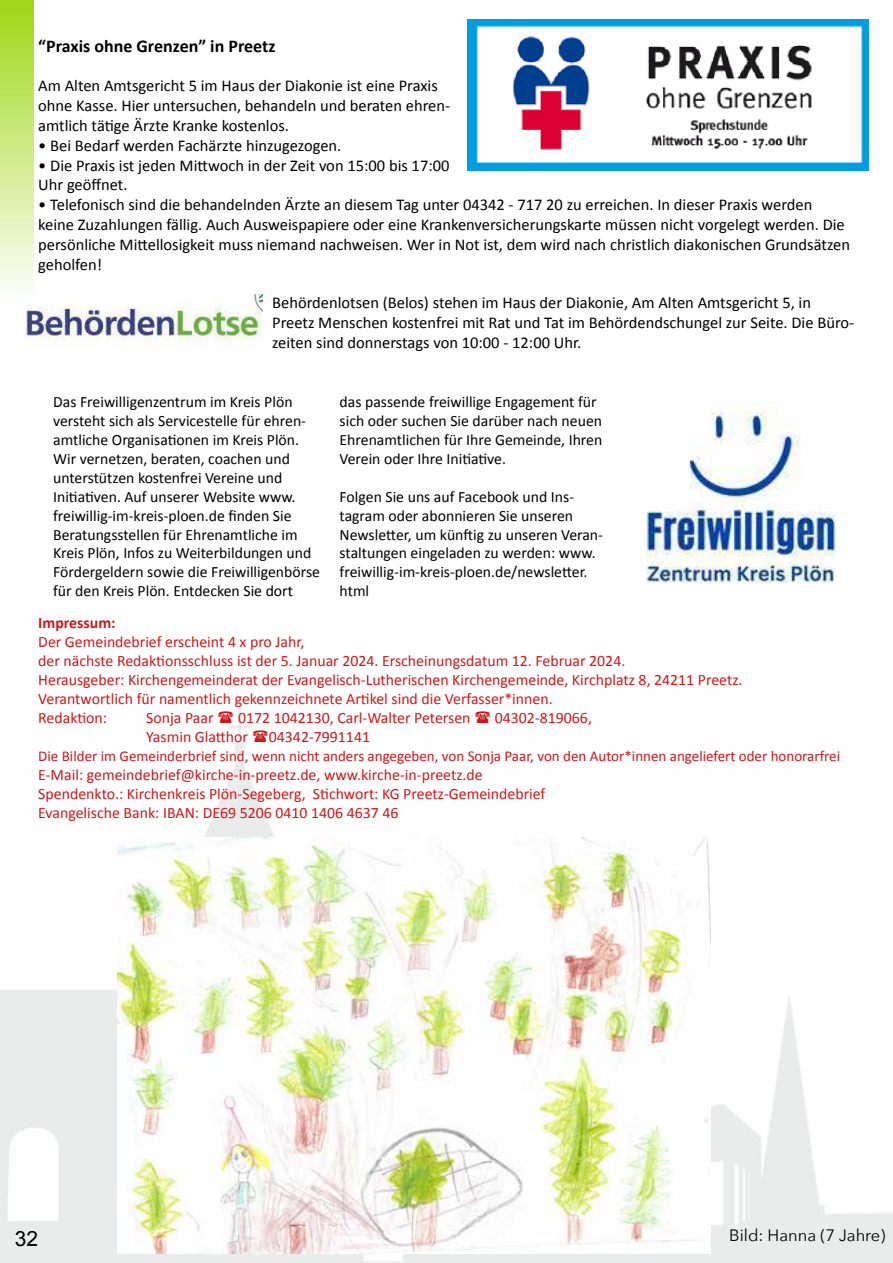
<style>
.page{position:relative;width:893px;height:1263px;background:#fff}
.page>*{position:absolute;margin:0;border:0;box-sizing:border-box;transform-origin:0 0}
.t1{font:21px "Arial";color:#000}
.t2{font:700 18px "Calibri";color:#000}
.t3{font:16.5px/19.8px "Calibri";color:#000}
.t4{font:16.5px "Avenir Next";color:#000}
.t5{font:15.9px/19px "Calibri";color:#cd1719}
.t6{font:700 15.9px "Calibri";color:#cd1719}
.t7{font:15.75px/18.9px "Calibri";color:#000}
.t8{font:15px "Calibri";color:#cd1719}
</style>
<div class="page">
<div style="left:0;top:0;width:34px;height:302px;background:linear-gradient(to bottom,#9ed715,#fdfefb)"></div>
<img style="left:468px;top:19px;width:400px;height:152px">
<img style="left:646px;top:402px;width:189px;height:181px">
<img style="left:26px;top:295px;width:236px;height:52px">
<img style="left:117px;top:838px;width:593px;height:416px">
<p class="t2" style="left:38px;top:33px;width:239px">“Praxis ohne Grenzen” in Preetz</p>
<p class="t3" style="left:38px;top:76px;width:413px">Am Alten Amtsgericht 5 im Haus der Diakonie ist eine Praxis ohne Kasse. Hier untersuchen, behandeln und beraten ehren&shy;amtlich tätige Ärzte Kranke kostenlos.</p>
<p class="t3" style="left:38px;top:135px;width:305px">• Bei Bedarf werden Fachärzte hinzugezogen.</p>
<p class="t3" style="left:38px;top:155px;width:413px">• Die Praxis ist jeden Mittwoch in der Zeit von 15:00 bis 17:00<br>Uhr geöffnet.</p>
<p class="t3" style="left:38px;top:194px;width:813px">• Telefonisch sind die behandelnden Ärzte an diesem Tag unter 04342 - 717 20 zu erreichen. In dieser Praxis werden keine Zuzahlungen fällig. Auch Ausweispapiere oder eine Krankenversicherungskarte müssen nicht vorgelegt werden. Die persönliche Mittellosigkeit muss niemand nachweisen. Wer in Not ist, dem wird nach christlich diakonischen Grundsätzen geholfen!</p>
<p class="t3" style="left:272px;top:292px;width:584px">Behördenlotsen (Belos) stehen im Haus der Diakonie, Am Alten Amtsgericht 5, in<br>Preetz Menschen kostenfrei mit Rat und Tat im Behördendschungel zur Seite. Die Büro&shy;zeiten sind donnerstags von 10:00 - 12:00 Uhr.</p>
<p class="t7" style="left:53px;top:392px;width:268px">Das Freiwilligenzentrum im Kreis Plön versteht sich als Servicestelle für ehren&shy;amtliche Organisationen im Kreis Plön.<br>Wir vernetzen, beraten, coachen und unterstützen kostenfrei Vereine und Initiativen. Auf unserer Website www. freiwillig-im-kreis-ploen.de finden Sie Beratungsstellen für Ehrenamtliche im Kreis Plön, Infos zu Weiterbildungen und Fördergeldern sowie die Freiwilligenbörse für den Kreis Plön. Entdecken Sie dort</p>
<p class="t7" style="left:340px;top:392px;width:264px">das passende freiwillige Engagement für sich oder suchen Sie darüber nach neuen Ehrenamtlichen für Ihre Gemeinde, Ihren Verein oder Ihre Initiative.</p>
<p class="t7" style="left:340px;top:487px;width:265px">Folgen Sie uns auf Facebook und Ins&shy;tagram oder abonnieren Sie unseren Newsletter, um künftig zu unseren Veran&shy;staltungen eingeladen zu werden: www. freiwillig-im-kreis-ploen.de/newsletter. html</p>
<p class="t6" style="left:38px;top:612px;width:79px">Impressum:</p>
<p class="t5" style="left:38px;top:632px;width:706px">Der Gemeindebrief erscheint 4 x pro Jahr,<br>der nächste Redaktionsschluss ist der 5. Januar 2024. Erscheinungsdatum 12. Februar 2024.<br>Herausgeber: Kirchengemeinderat der Evangelisch-Lutherischen Kirchengemeinde, Kirchplatz 8, 24211 Preetz.<br>Verantwortlich für namentlich gekennzeichnete Artikel sind die Verfasser*innen.<br>Redaktion:</p>
<p class="t5" style="left:146px;top:708px;width:69px">Sonja Paar</p>
<p class="t5" style="left:238px;top:708px;width:234px">0172 1042130, Carl-Walter Petersen</p>
<p class="t5" style="left:495px;top:708px;width:99px">04302-819066,</p>
<p class="t5" style="left:146px;top:727px;width:103px">Yasmin Glatthor</p>
<p class="t5" style="left:269px;top:727px;width:103px">04342-7991141</p>
<p class="t8" style="left:38px;top:746px;width:803px">Die Bilder im Gemeinderbrief sind, wenn nicht anders angegeben, von Sonja Paar, von den Autor*innen angeliefert oder honorarfrei</p>
<p class="t5" style="left:38px;top:765px;width:509px">E-Mail: gemeindebrief@kirche-in-preetz.de, www.kirche-in-preetz.de<br>Spendenkto.: Kirchenkreis Plön-Segeberg, Stichwort: KG Preetz-Gemeindebrief<br>Evangelische Bank: IBAN: DE69 5206 0410 1406 4637 46</p>
<p class="t1" style="left:15px;top:1225px;width:25px">32</p>
<p class="t4" style="left:729px;top:1221px;width:158px">Bild: Hanna (7 Jahre)</p>
</div>
